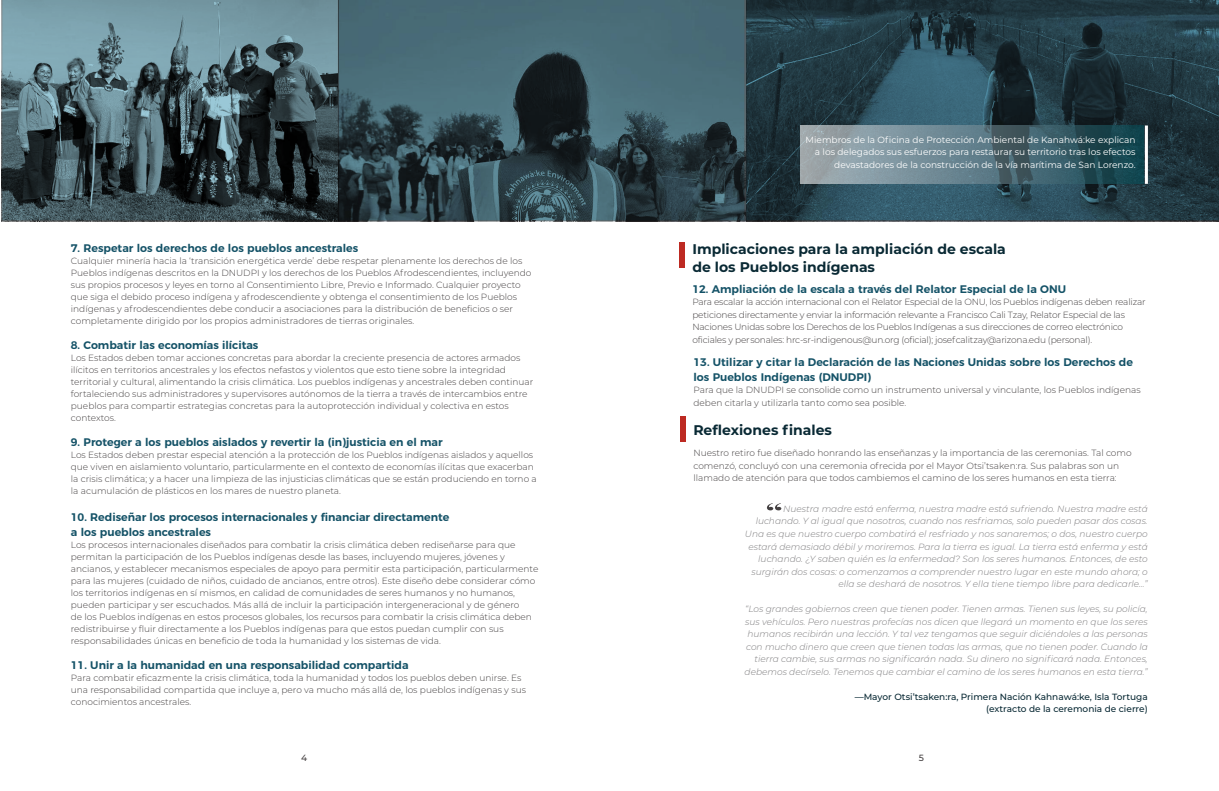
<style>
.page{position:relative;width:1219px;height:791px;background:#fff}
.page>*{position:absolute;margin:0;border:0;box-sizing:border-box;transform-origin:0 0}
.t1{font:700 14px/18px "Montserrat";color:#092934}
.t2{font:11px/15px ".notdef";color:#145267}
.t3{font:300 9px/12px "Montserrat";color:#444041}
.t4{font:italic 300 9px/12.5px "Montserrat";color:#7d7c7e;text-align:right}
.t5{font:300 9px/12.5px "Montserrat";letter-spacing:-.02em;color:#444041}
.t6{font:9px/12.5px "Montserrat";color:#fff;text-align:right}
.t7{font:500 9px/12.5px "Montserrat";color:#092934;text-align:right}
.t8{font:500 9px "Montserrat";color:#444041}
</style>
<div class="page">
<div style="left:680px;top:416px;width:5px;height:26px;background:#bd2a22"></div>
<svg style="left:767px;top:503px;width:14px;height:7px"></svg>
<div style="left:680px;top:242px;width:5px;height:26px;background:#bd2a22"></div>
<svg style="left:1px;top:0;width:337px;height:221px;background:#4b6269"></svg>
<svg style="left:338px;top:0;width:407px;height:221px;background:#3a545d"></svg>
<svg style="left:745px;top:0;width:474px;height:221px;background:#243f49"></svg>
<svg style="left:801px;top:125px;width:342px;height:59px;background:#5b7781"></svg>
<hr style="left:1145px;top:125px;width:3px;height:59px;background:#fff">
<p class="t2" style="left:71px;top:241px;width:289px">7. Respetar los derechos de los pueblos ancestrales</p>
<p class="t3" style="left:71px;top:254px;width:462px">Cualquier minería hacia la ‘transición energética verde’ debe respetar plenamente los derechos de los Pueblos indígenas descritos en la DNUDPI y los derechos de los Pueblos Afrodescendientes, incluyendo sus propios procesos y leyes en torno al Consentimiento Libre, Previo e Informado. Cualquier proyecto que siga el debido proceso indígena y afrodescendiente y obtenga el consentimiento de los Pueblos indígenas y afrodescendientes debe conducir a asociaciones para la distribución de beneficios o ser completamente dirigido por los propios administradores de tierras originales.</p>
<p class="t2" style="left:71px;top:338px;width:189px">8. Combatir las economías ilícitas</p>
<p class="t3" style="left:71px;top:351px;width:464px">Los Estados deben tomar acciones concretas para abordar la creciente presencia de actores armados ilícitos en territorios ancestrales y los efectos nefastos y violentos que esto tiene sobre la integridad territorial y cultural, alimentando la crisis climática. Los pueblos indígenas y ancestrales deben continuar fortaleciendo sus administradores y supervisores autónomos de la tierra a través de intercambios entre pueblos para compartir estrategias concretas para la autoprotección individual y colectiva en estos contextos.</p>
<p class="t2" style="left:71px;top:435px;width:373px">9. Proteger a los pueblos aislados y revertir la (in)justicia en el mar</p>
<p class="t3" style="left:71px;top:448px;width:467px">Los Estados deben prestar especial atención a la protección de los Pueblos indígenas aislados y aquellos que viven en aislamiento voluntario, particularmente en el contexto de economías ilícitas que exacerban la crisis climática; y a hacer una limpieza de las injusticias climáticas que se están produciendo en torno a la acumulación de plásticos en los mares de nuestro planeta.</p>
<p class="t2" style="left:71px;top:510px;width:380px">10. Rediseñar los procesos internacionales y financiar directamente a los pueblos ancestrales</p>
<p class="t3" style="left:71px;top:539px;width:469px">Los procesos internacionales diseñados para combatir la crisis climática deben rediseñarse para que permitan la participación de los Pueblos indígenas desde las bases, incluyendo mujeres, jóvenes y ancianos, y establecer mecanismos especiales de apoyo para permitir esta participación, particularmente para las mujeres (cuidado de niños, cuidado de ancianos, entre otros). Este diseño debe considerar cómo los territorios indígenas en sí mismos, en calidad de comunidades de seres humanos y no humanos, pueden participar y ser escuchados. Más allá de incluir la participación intergeneracional y de género<br>de los Pueblos indígenas en estos procesos globales, los recursos para combatir la crisis climática deben redistribuirse y fluir directamente a los Pueblos indígenas para que estos puedan cumplir con sus responsabilidades únicas en beneficio de toda la humanidad y los sistemas de vida.</p>
<p class="t2" style="left:71px;top:658px;width:339px">11. Unir a la humanidad en una responsabilidad compartida</p>
<p class="t3" style="left:71px;top:672px;width:457px">Para combatir eficazmente la crisis climática, toda la humanidad y todos los pueblos deben unirse. Es una responsabilidad compartida que incluye a, pero va mucho más allá de, los pueblos indígenas y sus conocimientos ancestrales.</p>
<p class="t6" style="left:806px;top:134px;width:331px">Miembros de la Oficina de Protección Ambiental de Kanahwá:ke explican a los delegados sus esfuerzos para restaurar su territorio tras los efectos devastadores de la construcción de la vía marítima de San Lorenzo.</p>
<h1 class="t1" style="left:692px;top:240px;width:315px">Implicaciones para la ampliación de escala de los Pueblos indígenas</h1>
<p class="t2" style="left:692px;top:282px;width:375px">12. Ampliación de la escala a través del Relator Especial de la ONU</p>
<p class="t5" style="left:692px;top:295px;width:455px">Para escalar la acción internacional con el Relator Especial de la ONU, los Pueblos indígenas deben realizar peticiones directamente y enviar la información relevante a Francisco Cali Tzay, Relator Especial de las Naciones Unidas sobre los Derechos de los Pueblos Indígenas a sus direcciones de correo electrónico oficiales y personales: hrc-sr-indigenous@un.org (oficial); josefcalitzay@arizona.edu (personal).</p>
<p class="t2" style="left:693px;top:355px;width:441px">13. Utilizar y citar la Declaración de las Naciones Unidas sobre los Derechos de los Pueblos Indígenas (DNUDPI)</p>
<p class="t3" style="left:693px;top:383px;width:449px;line-height:12.5px">Para que la DNUDPI se consolide como un instrumento universal y vinculante, los Pueblos indígenas deben citarla y utilizarla tanto como sea posible.</p>
<h1 class="t1" style="left:693px;top:421px;width:140px">Reflexiones finales</h1>
<p class="t3" style="left:693px;top:446px;width:440px;line-height:12.5px">Nuestro retiro fue diseñado honrando las enseñanzas y la importancia de las ceremonias. Tal como comenzó, concluyó con una ceremonia ofrecida por el Mayor Otsi’tsaken:ra. Sus palabras son un llamado de atención para que todos cambiemos el camino de los seres humanos en esta tierra:</p>
<p class="t4" style="left:745px;top:503px;width:404px">Nuestra madre está enferma, nuestra madre está sufriendo. Nuestra madre está luchando. Y al igual que nosotros, cuando nos resfriamos, solo pueden pasar dos cosas.<br>Una es que nuestro cuerpo combatirá el resfriado y nos sanaremos; o dos, nuestro cuerpo estará demasiado débil y moriremos. Para la tierra es igual. La tierra está enferma y está luchando. ¿Y saben quién es la enfermedad? Son los seres humanos. Entonces, de esto surgirán dos cosas: o comenzamos a comprender nuestro lugar en este mundo ahora; o ella se deshará de nosotros. Y ella tiene tiempo libre para dedicarle…”</p>
<p class="t4" style="left:745px;top:603px;width:405px">“Los grandes gobiernos creen que tienen poder. Tienen armas. Tienen sus leyes, su policía, sus vehículos. Pero nuestras profecías nos dicen que llegará un momento en que los seres humanos recibirán una lección. Y tal vez tengamos que seguir diciéndoles a las personas con mucho dinero que creen que tienen todas las armas, que no tienen poder. Cuando la tierra cambie, sus armas no significarán nada. Su dinero no significará nada. Entonces, debemos decírselo. Tenemos que cambiar el camino de los seres humanos en esta tierra.”</p>
<p class="t7" style="left:855px;top:690px;width:295px">—Mayor Otsi’tsaken:ra, Primera Nación Kahnawá:ke, Isla Tortuga (extracto de la ceremonia de cierre)</p>
<p class="t8" style="left:301px;top:754px;width:8px">4</p>
<p class="t8" style="left:919px;top:754px;width:7px">5</p>
</div>
